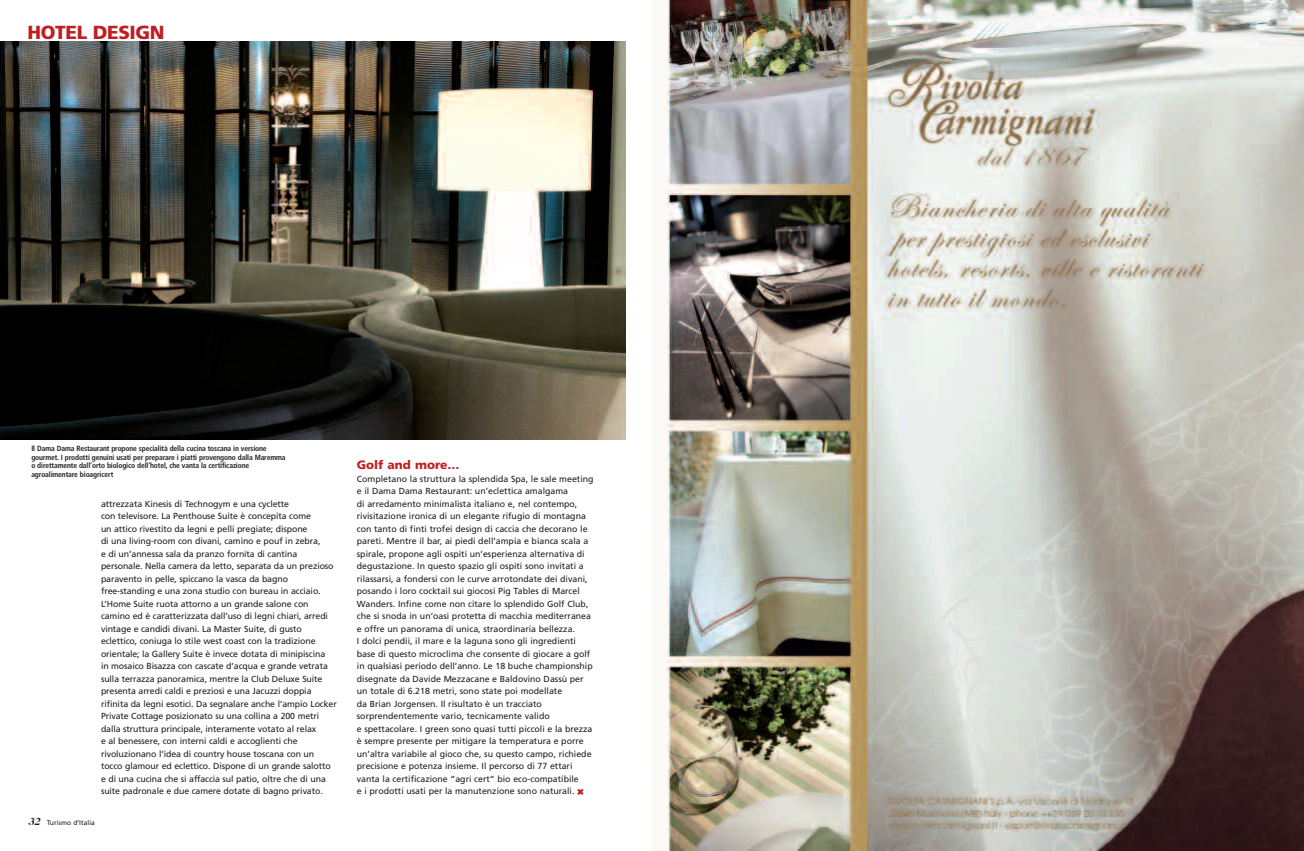
<style>
.page{position:relative;width:1304px;height:851px;background:#fff}
.page>*{position:absolute;margin:0;border:0;box-sizing:border-box;transform-origin:0 0}
.t1{font:900 18.9px "Frutiger LT Std";letter-spacing:-.02em;color:#bf1e23}
.t2{font:900 12px "Frutiger LT Std";color:#bf1e23}
.t3{font:8.8px/12.5px "Frutiger LT Std";color:#231f20}
.t4{font:700 condensed 7.5px/8.5px "Frutiger LT Std";letter-spacing:-.015em;color:#231f20}
.t5{font:6.7px "Frutiger LT Std";color:#231f20}
.s1{font-family:"Caslon 224 Std";font-weight:700;font-style:italic;font-size:10.6px}
.s2{color:#bf1e23}
</style>
<div class="page">
<img style="left:0;top:41px;width:625px;height:398px">
<img style="left:666px;top:1px;width:638px;height:849px">
<h1 class="t1" style="left:28px;top:24px;width:138px">HOTEL DESIGN</h1>
<p class="t4" style="left:31px;top:444px;width:256px">Il Dama Dama Restaurant propone specialità della cucina toscana in versione gourmet. I prodotti genuini usati per preparare i piatti provengono dalla Maremma o direttamente dall’orto biologico dell’hotel, che vanta la certificazione agroalimentare bioagricert</p>
<p class="t3" style="left:101px;top:498px;width:237px">attrezzata Kinesis di Technogym e una cyclette<br>con televisore. La Penthouse Suite è concepita come<br>un attico rivestito da legni e pelli pregiate; dispone<br>di una living-room con divani, camino e pouf in zebra,<br>e di un’annessa sala da pranzo fornita di cantina personale. Nella camera da letto, separata da un prezioso paravento in pelle, spiccano la vasca da bagno free-standing e una zona studio con bureau in acciaio.<br>L’Home Suite ruota attorno a un grande salone con camino ed è caratterizzata dall’uso di legni chiari, arredi vintage e candidi divani. La Master Suite, di gusto eclettico, coniuga lo stile west coast con la tradizione orientale; la Gallery Suite è invece dotata di minipiscina<br>in mosaico Bisazza con cascate d’acqua e grande vetrata sulla terrazza panoramica, mentre la Club Deluxe Suite presenta arredi caldi e preziosi e una Jacuzzi doppia rifinita da legni esotici. Da segnalare anche l’ampio Locker Private Cottage posizionato su una collina a 200 metri dalla struttura principale, interamente votato al relax<br>e al benessere, con interni caldi e accoglienti che rivoluzionano l’idea di country house toscana con un tocco glamour ed eclettico. Dispone di un grande salotto e di una cucina che si affaccia sul patio, oltre che di una suite padronale e due camere dotate di bagno privato.</p>
<p class="t5" style="left:28px;top:819px;width:68px"><span class="s1">32</span> Turismo d’Italia</p>
<h2 class="t2" style="left:357px;top:460px;width:104px">Golf and more…</h2>
<p class="t3" style="left:357px;top:473px;width:238px">Completano la struttura la splendida Spa, le sale meeting e il Dama Dama Restaurant: un’eclettica amalgama<br>di arredamento minimalista italiano e, nel contempo, rivisitazione ironica di un elegante rifugio di montagna con tanto di finti trofei design di caccia che decorano le pareti. Mentre il bar, ai piedi dell’ampia e bianca scala a spirale, propone agli ospiti un’esperienza alternativa di degustazione. In questo spazio gli ospiti sono invitati a rilassarsi, a fondersi con le curve arrotondate dei divani, posando i loro cocktail sui giocosi Pig Tables di Marcel Wanders. Infine come non citare lo splendido Golf Club, che si snoda in un’oasi protetta di macchia mediterranea e offre un panorama di unica, straordinaria bellezza.<br>I dolci pendii, il mare e la laguna sono gli ingredienti base di questo microclima che consente di giocare a golf in qualsiasi periodo dell’anno. Le 18 buche championship disegnate da Davide Mezzacane e Baldovino Dassù per un totale di 6.218 metri, sono state poi modellate<br>da Brian Jorgensen. Il risultato è un tracciato sorprendentemente vario, tecnicamente valido<br>e spettacolare. I green sono quasi tutti piccoli e la brezza è sempre presente per mitigare la temperatura e porre un’altra variabile al gioco che, su questo campo, richiede precisione e potenza insieme. Il percorso di 77 ettari vanta la certificazione “agri cert” bio eco-compatibile<br>e i prodotti usati per la manutenzione sono naturali. <span class="s2">✖</span></p>
</div>
